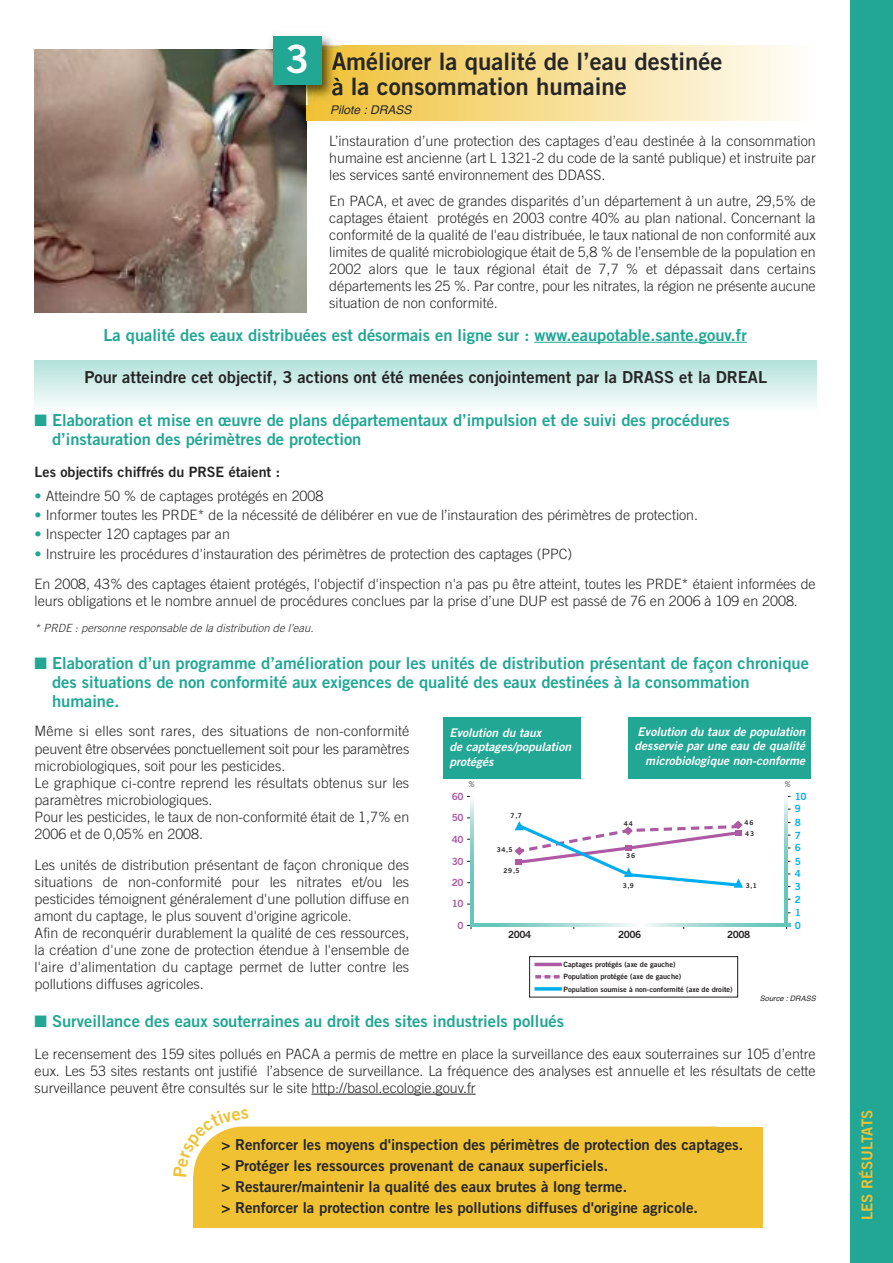
<style>
.page{position:relative;width:893px;height:1263px;background:#fff}
.page>*{position:absolute;margin:0;border:0;box-sizing:border-box;transform-origin:0 0}
.t1{font:39px "Trade Gothic Bold Two";color:#fff}
.t2{font:24px/25.5px "Trade Gothic Bold Two";color:#272627}
.t3{font:16.5px/19.4px "Trade Gothic Bold Two";color:#22a795}
.t4{font:16.5px "Trade Gothic Bold Two";color:#272627}
.t5{font:15px/21px "Trade Gothic Bold Two";color:#272627}
.t6{font:15px "Trade Gothic Bold Two";color:#efc133}
.t7{font:300 14.25px/17.1px "Trade Gothic";color:#272627;text-align:justify}
.t8{font:14.25px "Trade Gothic Bold Two";color:#272627}
.t9{font:italic 12px/14.4px "Trade Gothic Bold Two";letter-spacing:.005em;color:#fff}
.t10{font:italic 12px "Helvetica";color:#272627}
.t11{font:italic 300 11.25px "Trade Gothic";letter-spacing:.005em;color:#272627}
.t12{font:9.9px "Trade Gothic Bold Two";letter-spacing:-.045em;color:#ad59a3}
.t13{font:9.9px "Trade Gothic Bold Two";letter-spacing:-.045em;color:#231f20}
.t14{font:9.9px "Trade Gothic Bold Two";color:#00aeef}
.t15{font:italic 300 7.95px "Trade Gothic";color:#231f20}
.t16{font:italic 7.5px "Helvetica";color:#272627}
.t17{font:7.35px/12.8px "Trade Gothic Bold Two";color:#231f20}
.t18{font:6.6px "Trade Gothic Bold Two";letter-spacing:.12em;color:#231f20}
.s1{color:#22a795}
</style>
<div class="page">
<div style="left:35px;top:360px;width:782px;height:51px;background:linear-gradient(to bottom,#b3e1db,#fbfdfd)"></div>
<div style="left:850px;top:0;width:43px;height:1263px;background:#22a795"></div>
<hr style="left:534px;top:342px;width:213px;height:1px;background:#22a795">
<hr style="left:311px;top:1094px;width:165px;height:1px;background:#272627">
<img style="left:35px;top:49px;width:272px;height:263px">
<div style="left:307px;top:45px;width:509px;height:76px;background:linear-gradient(to right,#efc133,#fffefd)"></div>
<img style="left:271px;top:35px;width:63px;height:14px">
<img style="left:266px;top:49px;width:41px;height:56px">
<img style="left:307px;top:45px;width:34px;height:60px">
<img style="left:332px;top:52px;width:9px;height:20px">
<img style="left:332px;top:78px;width:9px;height:18px">
<div style="left:273px;top:37px;width:48px;height:48px;background:#22a795"></div>
<div style="left:443px;top:717px;width:137px;height:62px;background:#22a795"></div>
<div style="left:628px;top:717px;width:182px;height:62px;background:#22a795"></div>
<svg style="left:514px;top:820px;width:229px;height:68px"></svg>
<hr style="left:536px;top:963px;width:24px;height:3px;background:#ad59a3">
<svg style="left:535px;top:975px;width:23px;height:3px"></svg>
<hr style="left:536px;top:987px;width:24px;height:3px;background:#00aeef">
<div style="left:529px;top:956px;width:209px;height:41px;border:1px solid #231f20"></div>
<svg style="left:471px;top:799px;width:3px;height:125px"></svg>
<svg style="left:785px;top:799px;width:3px;height:125px"></svg>
<svg style="left:471px;top:924px;width:320px;height:3px"></svg>
<div style="left:525px;top:1127px;width:238px;height:100px;background:#efc133"></div>
<div style="left:193px;top:1126px;width:570px;height:101px;background:#efc133;border-radius:50px"></div>
<svg style="left:193px;top:1126px;width:56px;height:50px"></svg>
<h1 class="t1" style="left:285px;top:45px;width:25px">3</h1>
<h2 class="t2" style="left:332px;top:51px;width:392px">Améliorer la qualité de l’eau destinée à la consommation humaine</h2>
<p class="t10" style="left:330px;top:103px;width:83px">Pilote : DRASS</p>
<p class="t7" style="left:329px;top:133px;width:488px">L’instauration d’une protection des captages d’eau destinée à la consommation humaine est ancienne (art L 1321-2 du code de la santé publique) et instruite par les services santé environnement des DDASS.</p>
<p class="t7" style="left:329px;top:193px;width:488px">En PACA, et avec de grandes disparités d’un département à un autre, 29,5% de captages étaient protégés en 2003 contre 40% au plan national. Concernant la conformité de la qualité de l'eau distribuée, le taux national de non conformité aux limites de qualité microbiologique était de 5,8 % de l’ensemble de la population en 2002 alors que le taux régional était de 7,7 % et dépassait dans certains départements les 25 %. Par contre, pour les nitrates, la région ne présente aucune situation de non conformité.</p>
<p class="t3" style="left:103px;top:326px;width:645px">La qualité des eaux distribuées est désormais en ligne sur : www.eaupotable.sante.gouv.fr</p>
<p class="t4" style="left:84px;top:371px;width:684px">Pour atteindre cet objectif, 3 actions ont été menées conjointement par la DRASS et la DREAL</p>
<p class="t3" style="left:52px;top:412px;width:679px;line-height:18.9px;text-indent:-17px">■ Elaboration et mise en œuvre de plans départementaux d’impulsion et de suivi des procédures d’instauration des périmètres de protection</p>
<p class="t8" style="left:35px;top:467px;width:247px">Les objectifs chiffrés du PRSE étaient :</p>
<p class="t7" style="left:35px;top:488px;width:290px"><span class="s1">•</span> Atteindre 50 % de captages protégés en 2008</p>
<p class="t7" style="left:35px;top:508px;width:665px"><span class="s1">•</span> Informer toutes les PRDE* de la nécessité de délibérer en vue de l’instauration des périmètres de protection.</p>
<p class="t7" style="left:35px;top:527px;width:197px"><span class="s1">•</span> Inspecter 120 captages par an</p>
<p class="t7" style="left:35px;top:539px;width:783px;line-height:30.6px"><span class="s1">•</span> Instruire les procédures d'instauration des périmètres de protection des captages (PPC)<br>En 2008, 43% des captages étaient protégés, l'objectif d'inspection n'a pas pu être atteint, toutes les PRDE* étaient informées de</p>
<p class="t7" style="left:35px;top:594px;width:765px">leurs obligations et le nombre annuel de procédures conclues par la prise d’une DUP est passé de 76 en 2006 à 109 en 2008.</p>
<p class="t11" style="left:35px;top:624px;width:281px">* PRDE : personne responsable de la distribution de l’eau.</p>
<p class="t3" style="left:52px;top:654px;width:758px;text-indent:-17px">■ Elaboration d’un programme d’amélioration pour les unités de distribution présentant de façon chronique des situations de non conformité aux exigences de qualité des eaux destinées à la consommation humaine.</p>
<p class="t7" style="left:35px;top:724px;width:376px;text-align:left">Même si elles sont rares, des situations de non-conformité peuvent être observées ponctuellement soit pour les paramètres microbiologiques, soit pour les pesticides.<br>Le graphique ci-contre reprend les résultats obtenus sur les paramètres microbiologiques.<br>Pour les pesticides, le taux de non-conformité était de 1,7% en 2006 et de 0,05% en 2008.</p>
<p class="t7" style="left:35px;top:857px;width:376px;text-align:left">Les unités de distribution présentant de façon chronique des situations de non-conformité pour les nitrates et/ou les pesticides témoignent généralement d'une pollution diffuse en amont du captage, le plus souvent d'origine agricole.<br>Afin de reconquérir durablement la qualité de ces ressources, la création d'une zone de protection étendue à l'ensemble de l'aire d'alimentation du captage permet de lutter contre les pollutions diffuses agricoles.</p>
<p class="t3" style="left:35px;top:1013px;width:531px">■ Surveillance des eaux souterraines au droit des sites industriels pollués</p>
<p class="t7" style="left:35px;top:1046px;width:783px">Le recensement des 159 sites pollués en PACA a permis de mettre en place la surveillance des eaux souterraines sur 105 d’entre eux. Les 53 sites restants ont justifié l’absence de surveillance. La fréquence des analyses est annuelle et les résultats de cette surveillance peuvent être consultés sur le site http://basol.ecologie.gouv.fr</p>
<p class="t9" style="left:449px;top:726px;width:123px">Evolution du taux<br>de captages/population protégés</p>
<p class="t9" style="left:635px;top:725px;width:172px;text-align:right">Evolution du taux de population desservie par une eau de qualité microbiologique non-conforme</p>
<p class="t15" style="left:467px;top:781px;width:9px">%</p>
<p class="t15" style="left:783px;top:781px;width:9px">%</p>
<p class="t14" style="left:795px;top:793px;width:13px">10</p>
<p class="t12" style="left:452px;top:793px;width:13px">60</p>
<p class="t14" style="left:795px;top:805px;width:8px">9</p>
<p class="t18" style="left:511px;top:814px;width:13px">7,7</p>
<p class="t12" style="left:452px;top:814px;width:13px">50</p>
<p class="t14" style="left:795px;top:819px;width:8px">8</p>
<p class="t18" style="left:624px;top:821px;width:10px">44</p>
<p class="t18" style="left:744px;top:820px;width:10px">46</p>
<p class="t18" style="left:745px;top:831px;width:10px">43</p>
<p class="t14" style="left:795px;top:831px;width:8px">7</p>
<p class="t12" style="left:452px;top:835px;width:13px">40</p>
<p class="t14" style="left:795px;top:844px;width:8px">6</p>
<p class="t18" style="left:497px;top:847px;width:17px">34,5</p>
<p class="t18" style="left:626px;top:853px;width:10px">36</p>
<p class="t12" style="left:452px;top:857px;width:13px">30</p>
<p class="t14" style="left:795px;top:857px;width:8px">5</p>
<p class="t18" style="left:503px;top:868px;width:18px">29,5</p>
<p class="t14" style="left:795px;top:870px;width:8px">4</p>
<p class="t12" style="left:452px;top:879px;width:13px">20</p>
<p class="t14" style="left:795px;top:883px;width:8px">3</p>
<p class="t18" style="left:623px;top:883px;width:13px">3,9</p>
<p class="t18" style="left:746px;top:883px;width:13px">3,1</p>
<p class="t14" style="left:795px;top:896px;width:8px">2</p>
<p class="t12" style="left:452px;top:900px;width:13px">10</p>
<p class="t14" style="left:795px;top:909px;width:8px">1</p>
<p class="t14" style="left:795px;top:922px;width:8px">0</p>
<p class="t12" style="left:458px;top:922px;width:8px">0</p>
<p class="t13" style="left:508px;top:931px;width:25px">2004</p>
<p class="t13" style="left:618px;top:931px;width:25px">2006</p>
<p class="t13" style="left:727px;top:931px;width:25px">2008</p>
<p class="t17" style="left:564px;top:958px;width:171px">Captages protégés (axe de gauche)<br>Population protégée (axe de gauche)<br>Population soumise à non-conformité (axe de droite)</p>
<p class="t16" style="left:760px;top:994px;width:57px">Source : DRASS</p>
<p class="t5" style="left:221px;top:1136px;width:524px">&gt; Renforcer les moyens d'inspection des périmètres de protection des captages. &gt; Protéger les ressources provenant de canaux superficiels.<br>&gt; Restaurer/maintenir la qualité des eaux brutes à long terme.<br>&gt; Renforcer la protection contre les pollutions diffuses d'origine agricole.</p>
<p class="t6" style="left:862px;top:1220px;width:112px;rotate:-90deg">LES RÉSULTATS</p>
</div>
